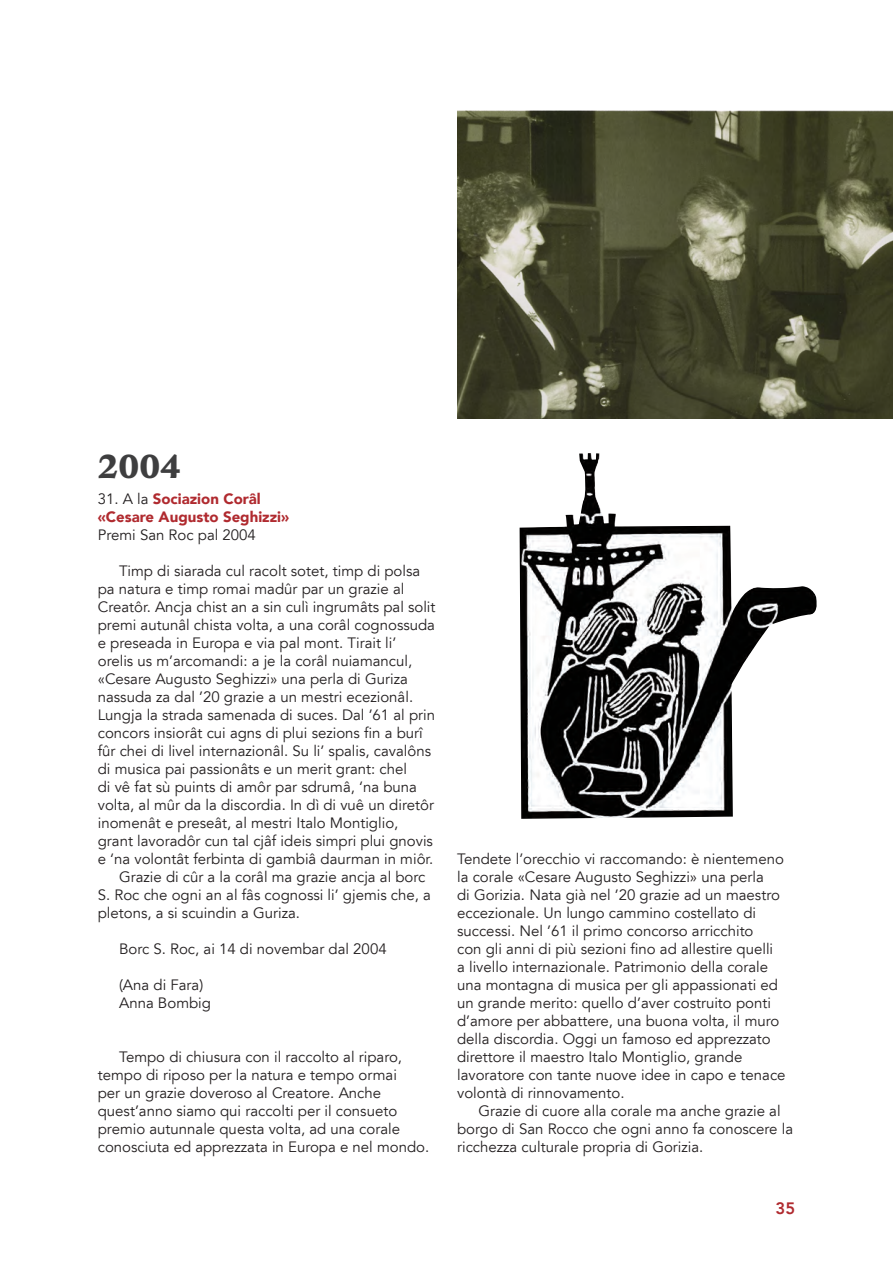
<style>
.page{position:relative;width:893px;height:1263px;background:#fff}
.page>*{position:absolute;margin:0;border:0;box-sizing:border-box;transform-origin:0 0}
.t1{font:900 33px "Stempel Schneidler Std";color:#3e3e3f}
.t2{font:800 16.5px "Avenir LT";color:#b02a2f}
.t3{font:15px/18px "Avenir LT";color:#231f20}
.t4{font:900 15px "Avenir LT";color:#b02a2f}
.s1{font-weight:400;color:#231f20}
</style>
<div class="page">
<img style="left:457px;top:111px;width:436px;height:308px">
<img style="left:520px;top:453px;width:297px;height:366px">
<p class="t1" style="left:98px;top:446px;width:85px">2004</p>
<p class="t4" style="left:98px;top:490px;width:165px"><span class="s1">31. A la</span> Sociazion Corâl</p>
<p class="t4" style="left:98px;top:508px;width:193px">«Cesare Augusto Seghizzi»</p>
<p class="t3" style="left:98px;top:527px;width:160px">Premi San Roc pal 2004</p>
<p class="t3" style="left:98px;top:563px;width:339px;text-indent:21px">Timp di siarada cul racolt sotet, timp di polsa pa natura e timp romai madûr par un grazie al Creatôr. Ancja chist an a sin culì ingrumâts pal solit premi autunâl chista volta, a una corâl cognossuda e preseada in Europa e via pal mont. Tirait li’ orelis us m’arcomandi: a je la corâl nuiamancul, «Cesare Augusto Seghizzi» una perla di Guriza nassuda za dal ’20 grazie a un mestri ecezionâl.<br>Lungja la strada samenada di suces. Dal ’61 al prin concors insiorât cui agns di plui sezions fin a burî fûr chei di livel internazionâl. Su li’ spalis, cavalôns di musica pai passionâts e un merit grant: chel<br>di vê fat sù puints di amôr par sdrumâ, ‘na buna volta, al mûr da la discordia. In dì di vuê un diretôr inomenât e preseât, al mestri Italo Montiglio, grant lavoradôr cun tal cjâf ideis simpri plui gnovis e ‘na volontât ferbinta di gambiâ daurman in miôr.</p>
<p class="t3" style="left:98px;top:869px;width:335px;text-indent:21px">Grazie di cûr a la corâl ma grazie ancja al borc<br>S. Roc che ogni an al fâs cognossi li’ gjemis che, a pletons, a si scuindin a Guriza.</p>
<p class="t3" style="left:119px;top:941px;width:269px">Borc S. Roc, ai 14 di novembar dal 2004</p>
<p class="t3" style="left:119px;top:977px;width:86px">(Ana di Fara)</p>
<p class="t3" style="left:119px;top:995px;width:93px">Anna Bombig</p>
<p class="t3" style="left:98px;top:1049px;width:333px;text-indent:21px">Tempo di chiusura con il raccolto al riparo, tempo di riposo per la natura e tempo ormai<br>per un grazie doveroso al Creatore. Anche quest’anno siamo qui raccolti per il consueto premio autunnale questa volta, ad una corale conosciuta ed apprezzata in Europa e nel mondo.</p>
<p class="t3" style="left:457px;top:850px;width:330px">Tendete l’orecchio vi raccomando: è nientemeno la corale «Cesare Augusto Seghizzi» una perla<br>di Gorizia. Nata già nel ’20 grazie ad un maestro eccezionale. Un lungo cammino costellato di successi. Nel ’61 il primo concorso arricchito<br>con gli anni di più sezioni fino ad allestire quelli<br>a livello internazionale. Patrimonio della corale una montagna di musica per gli appassionati ed un grande merito: quello d’aver costruito ponti d’amore per abbattere, una buona volta, il muro della discordia. Oggi un famoso ed apprezzato direttore il maestro Italo Montiglio, grande lavoratore con tante nuove idee in capo e tenace volontà di rinnovamento.</p>
<p class="t3" style="left:457px;top:1102px;width:337px;text-indent:21px">Grazie di cuore alla corale ma anche grazie al borgo di San Rocco che ogni anno fa conoscere la ricchezza culturale propria di Gorizia.</p>
<p class="t2" style="left:776px;top:1198px;width:21px">35</p>
</div>
